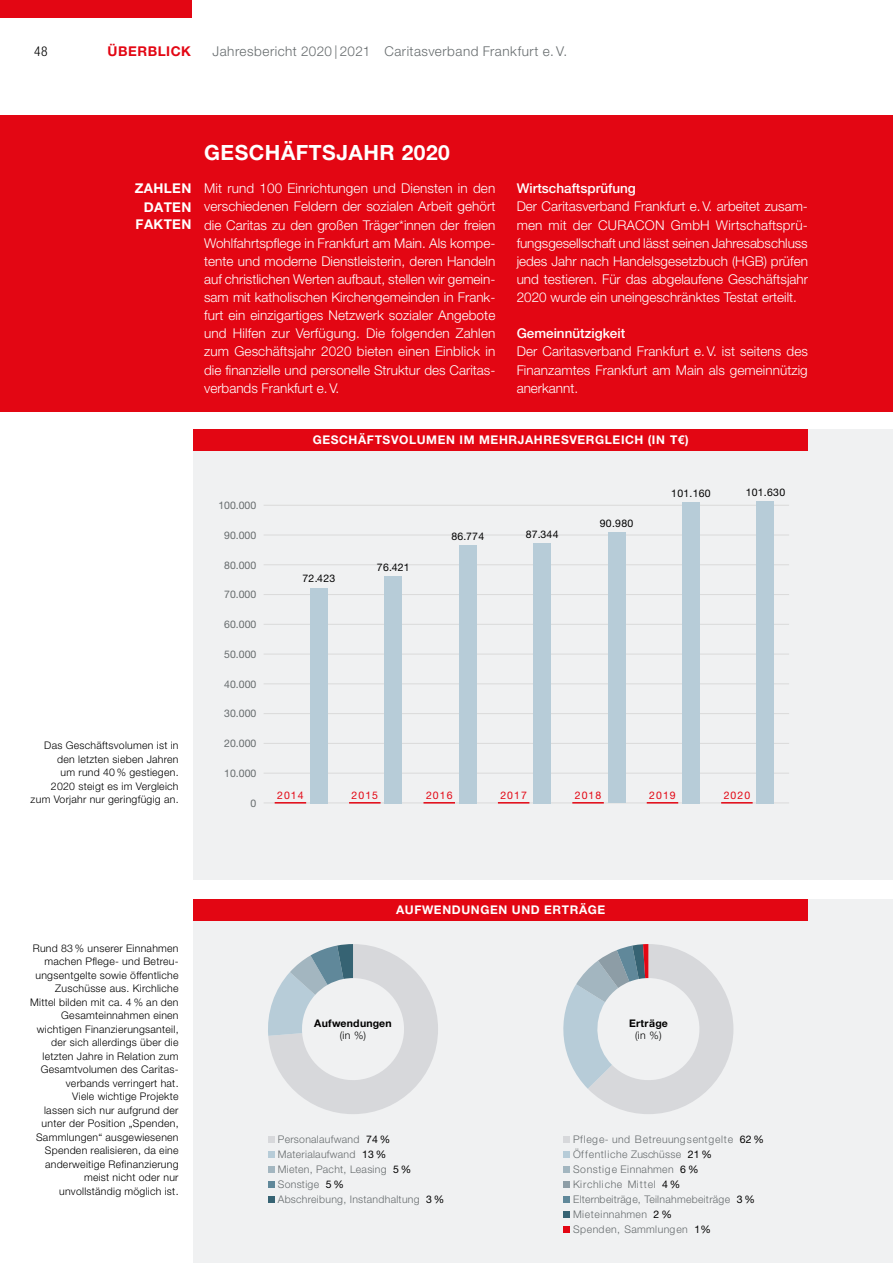
<style>
.page{position:relative;width:893px;height:1263px;background:#fff}
.page>*{position:absolute;margin:0;border:0;box-sizing:border-box;transform-origin:0 0}
.t1{font:700 21px "Helvetica Neue LT Pro";letter-spacing:.025em;color:#fff}
.t2{font:300 13.5px/18.1px "Helvetica Neue LT Pro";color:#fff;text-align:justify}
.t3{font:300 13.5px "Helvetica Neue LT Pro";letter-spacing:.035em;color:#676c6e}
.t4{font:500 13.5px "Helvetica Neue LT Pro";color:#fff}
.t5{font:700 13.5px/19.2px "Helvetica Neue LT Pro";letter-spacing:.025em;color:#fff;text-align:right}
.t6{font:700 13.5px "Helvetica Neue LT Pro";letter-spacing:.04em;color:#e30613}
.t7{font:300 condensed 13.5px "Helvetica Neue LT Pro";color:#000}
.t8{font:700 12px "Helvetica Neue LT Pro";letter-spacing:.05em;color:#fff}
.t9{font:300 10.5px/13.5px "Helvetica Neue LT Pro";letter-spacing:.025em;color:#000;text-align:right}
.t10{font:300 10.5px/15px "Helvetica Neue LT Pro";letter-spacing:.025em;color:#676c6e}
.t11{font:10.5px "Helvetica Neue LT Pro";color:#676c6e}
.t12{font:10.5px "Helvetica Neue LT Pro";letter-spacing:.025em;color:#000}
.t13{font:10.5px "Helvetica Neue LT Pro";letter-spacing:.1em;color:#e30613}
.t14{font:700 10.5px "Helvetica Neue LT Pro";letter-spacing:.02em;color:#000}
.s1{font-weight:400;color:#000}
</style>
<div class="page">
<div style="left:0;top:115px;width:893px;height:297px;background:#e30613"></div>
<div style="left:193px;top:899px;width:700px;height:364px;background:#f0f1f2"></div>
<div style="left:193px;top:429px;width:700px;height:451px;background:#f0f1f2"></div>
<div style="left:0;top:0;width:191px;height:17px;background:#e30613"></div>
<div style="left:193px;top:429px;width:615px;height:22px;background:#e30613"></div>
<div style="left:193px;top:899px;width:615px;height:22px;background:#e30613"></div>
<div style="left:563px;top:1136px;width:7px;height:7px;background:#d7d8db"></div>
<div style="left:563px;top:1151px;width:7px;height:7px;background:#b7ccd8"></div>
<div style="left:563px;top:1166px;width:7px;height:7px;background:#a3b6c0"></div>
<div style="left:563px;top:1181px;width:7px;height:7px;background:#8d9da6"></div>
<div style="left:563px;top:1196px;width:7px;height:7px;background:#60889a"></div>
<div style="left:563px;top:1211px;width:7px;height:7px;background:#366373"></div>
<div style="left:563px;top:1226px;width:7px;height:7px;background:#e30613"></div>
<div style="left:268px;top:1136px;width:6px;height:7px;background:#d7d8db"></div>
<div style="left:268px;top:1151px;width:6px;height:7px;background:#b7ccd8"></div>
<div style="left:268px;top:1166px;width:6px;height:7px;background:#a3b6c0"></div>
<div style="left:268px;top:1181px;width:6px;height:7px;background:#60889a"></div>
<div style="left:268px;top:1196px;width:6px;height:7px;background:#366373"></div>
<hr style="left:264px;top:802px;width:525px;height:1px;background:#dadada">
<hr style="left:264px;top:773px;width:525px;height:1px;background:#dadada">
<hr style="left:264px;top:743px;width:525px;height:1px;background:#dadada">
<hr style="left:264px;top:713px;width:525px;height:1px;background:#dadada">
<hr style="left:264px;top:683px;width:525px;height:1px;background:#dadada">
<hr style="left:264px;top:654px;width:525px;height:1px;background:#dadada">
<hr style="left:264px;top:624px;width:525px;height:1px;background:#dadada">
<hr style="left:264px;top:594px;width:525px;height:1px;background:#dadada">
<hr style="left:264px;top:564px;width:525px;height:1px;background:#dadada">
<hr style="left:264px;top:535px;width:525px;height:1px;background:#dadada">
<hr style="left:264px;top:505px;width:525px;height:1px;background:#dadada">
<hr style="left:572px;top:802px;width:32px;height:1px;background:#e30613">
<div style="left:608px;top:532px;width:17px;height:271px;background:#b7ccd8"></div>
<hr style="left:647px;top:802px;width:31px;height:1px;background:#e30613">
<div style="left:682px;top:502px;width:17px;height:301px;background:#b7ccd8"></div>
<hr style="left:721px;top:802px;width:32px;height:1px;background:#e30613">
<div style="left:757px;top:501px;width:17px;height:302px;background:#b7ccd8"></div>
<hr style="left:498px;top:802px;width:31px;height:1px;background:#e30613">
<div style="left:534px;top:543px;width:17px;height:260px;background:#b7ccd8"></div>
<hr style="left:275px;top:802px;width:31px;height:1px;background:#e30613">
<div style="left:310px;top:588px;width:17px;height:215px;background:#b7ccd8"></div>
<hr style="left:349px;top:802px;width:32px;height:1px;background:#e30613">
<div style="left:385px;top:576px;width:17px;height:227px;background:#b7ccd8"></div>
<hr style="left:423px;top:802px;width:32px;height:1px;background:#e30613">
<div style="left:459px;top:545px;width:17px;height:258px;background:#b7ccd8"></div>
<svg style="left:268px;top:944px;width:170px;height:170px"></svg>
<svg style="left:563px;top:944px;width:170px;height:170px"></svg>
<p class="t7" style="left:34px;top:44px;width:15px">48</p>
<p class="t6" style="left:107px;top:43px;width:85px">ÜBERBLICK</p>
<p class="t3" style="left:213px;top:43px;width:356px">Jahresbericht 2020 | 2021 Caritasverband Frankfurt e. V.</p>
<p class="t5" style="left:135px;top:179px;width:58px">ZAHLEN<br>DATEN</p>
<p class="t5" style="left:136px;top:214px;width:57px">FAKTEN</p>
<h1 class="t1" style="left:204px;top:139px;width:247px">GESCHÄFTSJAHR 2020</h1>
<p class="t2" style="left:204px;top:179px;width:293px">Mit rund 100 Einrichtungen und Diensten in den verschiedenen Feldern der sozialen Arbeit gehört die Caritas zu den großen Träger*innen der freien Wohlfahrtspflege in Frankfurt am Main. Als kompe&shy;tente und moderne Dienstleisterin, deren Handeln auf christlichen Werten aufbaut, stellen wir gemein&shy;sam mit katholischen Kirchengemeinden in Frank&shy;furt ein einzigartiges Netzwerk sozialer Angebote und Hilfen zur Verfügung. Die folgenden Zahlen zum Geschäftsjahr 2020 bieten einen Einblick in die finanzielle und personelle Struktur des Caritas&shy;verbands Frankfurt e.V.</p>
<p class="t4" style="left:517px;top:180px;width:121px">Wirtschaftsprüfung</p>
<p class="t2" style="left:517px;top:197px;width:293px">Der Caritasverband Frankfurt e.V. arbeitet zusam&shy;men mit der CURACON GmbH Wirtschaftsprü&shy;fungsgesellschaft und lässt seinen Jahresabschluss jedes Jahr nach Handelsgesetzbuch (HGB) prüfen und testieren. Für das abgelaufene Geschäftsjahr 2020 wurde ein uneingeschränktes Testat erteilt.</p>
<p class="t4" style="left:517px;top:325px;width:110px">Gemeinnützigkeit</p>
<p class="t2" style="left:517px;top:342px;width:293px">Der Caritasverband Frankfurt e.V. ist seitens des Finanzamtes Frankfurt am Main als gemeinnützig anerkannt.</p>
<p class="t8" style="left:313px;top:433px;width:378px">GESCHÄFTSVOLUMEN IM MEHRJAHRESVERGLEICH (IN T€)</p>
<p class="t9" style="left:31px;top:738px;width:149px">Das Geschäftsvolumen ist in den letzten sieben Jahren<br>um rund 40 % gestiegen.<br>2020 steigt es im Vergleich zum Vorjahr nur geringfügig an.</p>
<p class="t11" style="left:218px;top:499px;width:39px">100.000</p>
<p class="t11" style="left:224px;top:529px;width:34px">90.000</p>
<p class="t11" style="left:224px;top:558px;width:34px">80.000</p>
<p class="t11" style="left:224px;top:588px;width:34px">70.000</p>
<p class="t11" style="left:224px;top:618px;width:34px">60.000</p>
<p class="t11" style="left:224px;top:648px;width:34px">50.000</p>
<p class="t11" style="left:224px;top:678px;width:34px">40.000</p>
<p class="t11" style="left:224px;top:707px;width:34px">30.000</p>
<p class="t11" style="left:224px;top:737px;width:34px">20.000</p>
<p class="t11" style="left:224px;top:767px;width:34px">10.000</p>
<p class="t11" style="left:251px;top:797px;width:7px">0</p>
<p class="t12" style="left:302px;top:572px;width:34px">72.423</p>
<p class="t12" style="left:377px;top:560px;width:34px">76.421</p>
<p class="t12" style="left:451px;top:530px;width:34px">86.774</p>
<p class="t12" style="left:526px;top:528px;width:34px">87.344</p>
<p class="t12" style="left:600px;top:517px;width:35px">90.980</p>
<p class="t12" style="left:671px;top:487px;width:41px">101.160</p>
<p class="t12" style="left:746px;top:485px;width:41px">101.630</p>
<p class="t13" style="left:277px;top:789px;width:28px">2014</p>
<p class="t13" style="left:352px;top:789px;width:28px">2015</p>
<p class="t13" style="left:426px;top:789px;width:28px">2016</p>
<p class="t13" style="left:500px;top:789px;width:28px">2017</p>
<p class="t13" style="left:575px;top:789px;width:28px">2018</p>
<p class="t13" style="left:649px;top:789px;width:28px">2019</p>
<p class="t13" style="left:724px;top:789px;width:28px">2020</p>
<p class="t9" style="left:30px;top:941px;width:150px">Rund 83 % unserer Einnahmen machen Pflege- und Betreu&shy;ungsentgelte sowie öffentliche<br>Zuschüsse aus. Kirchliche<br>Mittel bilden mit ca. 4 % an den<br>Gesamteinnahmen einen wichtigen Finanzierungsanteil, der sich allerdings über die letzten Jahre in Relation zum<br>Gesamtvolumen des Caritas&shy;verbands verringert hat.<br>Viele wichtige Projekte<br>lassen sich nur aufgrund der unter der Position „Spenden,<br>Sammlungen“ ausgewiesenen<br>Spenden realisieren, da eine anderweitige Refinanzierung meist nicht oder nur unvollständig möglich ist.</p>
<p class="t8" style="left:396px;top:903px;width:211px">AUFWENDUNGEN UND ERTRÄGE</p>
<p class="t14" style="left:314px;top:1016px;width:79px">Aufwendungen</p>
<p class="t9" style="left:340px;top:1028px;width:28px">(in %)</p>
<p class="t14" style="left:629px;top:1016px;width:40px">Erträge</p>
<p class="t9" style="left:635px;top:1028px;width:28px">(in %)</p>
<p class="t10" style="left:278px;top:1131px;width:168px">Personalaufwand <span class="s1">74 %<br></span>Materialaufwand <span class="s1">13 %<br></span>Mieten, Pacht, Leasing <span class="s1">5 %<br></span>Sonstige <span class="s1">5 %<br></span>Abschreibung, Instandhaltung <span class="s1">3 %</span></p>
<p class="t10" style="left:573px;top:1131px;width:192px">Pflege- und Betreuungsentgelte <span class="s1">62 %<br></span>Öffentliche Zuschüsse <span class="s1">21 %<br></span>Sonstige Einnahmen <span class="s1">6 %<br></span>Kirchliche Mittel <span class="s1">4 %<br></span>Elternbeiträge, Teilnahmebeiträge <span class="s1">3 %<br></span>Mieteinnahmen <span class="s1">2 %<br></span>Spenden, Sammlungen <span class="s1">1%</span></p>
</div>
